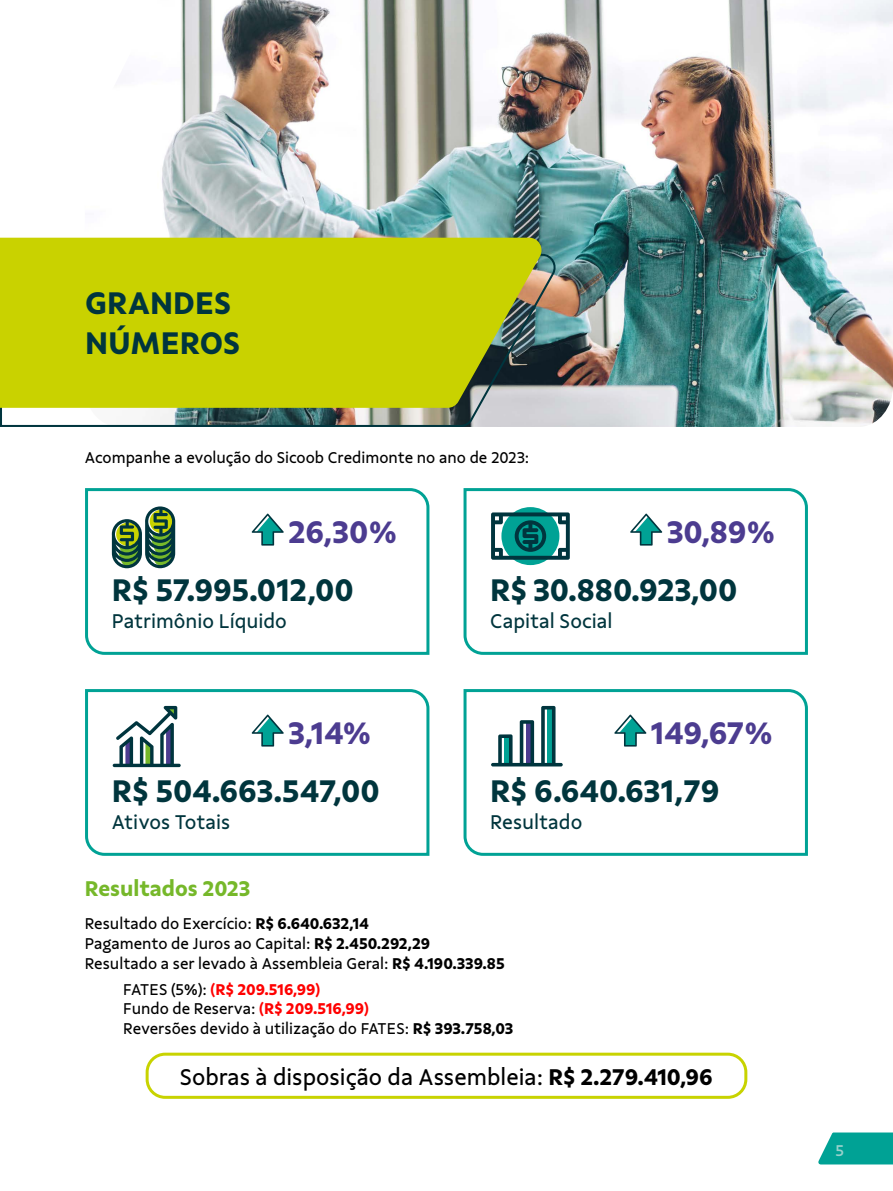
<style>
.page{position:relative;width:893px;height:1191px;background:#fff}
.page>*{position:absolute;margin:0;border:0;box-sizing:border-box;transform-origin:0 0}
.t1{font:700 33px "Sicoob Sans RC";color:#00353d}
.t2{font:700 33px "Sicoob Sans RC";letter-spacing:-.005em;color:#4c3c90}
.t3{font:700 33px/39.6px "Sicoob Sans RC";color:#00353e}
.t4{font:24px "Sicoob Sans RC";color:#000}
.t5{font:700 22.5px "Sicoob Sans RC";color:#76b82a}
.t6{font:21px "Sicoob Sans RC";color:#00353d}
.t7{font:16.5px/19.8px "Sicoob Sans RC";color:#000}
.t8{font:500 16.5px "Sicoob Sans RC";color:#98d1cb}
.s1{font-weight:700}
.s2{font-weight:700;color:#f00}
</style>
<div class="page">
<svg style="left:818px;top:1132px;width:75px;height:32px;background:#1baba0"></svg>
<img style="left:85px;top:0;width:808px;height:427px">
<img style="left:0;top:253px;width:560px;height:174px">
<svg style="left:0;top:238px;width:545px;height:170px;background:#c0c908"></svg>
<svg style="left:85px;top:488px;width:345px;height:167px"></svg>
<svg style="left:112px;top:506px;width:63px;height:62px"></svg>
<svg style="left:252px;top:513px;width:32px;height:32px"></svg>
<svg style="left:463px;top:488px;width:345px;height:167px"></svg>
<svg style="left:630px;top:513px;width:32px;height:32px"></svg>
<svg style="left:463px;top:689px;width:345px;height:167px"></svg>
<svg style="left:614px;top:714px;width:32px;height:32px"></svg>
<svg style="left:85px;top:689px;width:345px;height:167px"></svg>
<svg style="left:252px;top:714px;width:32px;height:32px"></svg>
<div style="left:501px;top:507px;width:58px;height:58px;background:#00a295;border-radius:50%"></div>
<svg style="left:491px;top:512px;width:79px;height:48px"></svg>
<svg style="left:113px;top:706px;width:68px;height:61px"></svg>
<svg style="left:491px;top:706px;width:72px;height:60px"></svg>
<div style="left:146px;top:1052px;width:601px;height:46px;border:3px solid #c8d300;border-radius:18px"></div>
<h1 class="t3" style="left:85px;top:283px;width:157px">GRANDES<br>NÚMEROS</h1>
<p class="t7" style="left:85px;top:447px;width:446px">Acompanhe a evolução do Sicoob Credimonte no ano de 2023:</p>
<h1 class="t2" style="left:288px;top:511px;width:111px">26,30%</h1>
<h1 class="t2" style="left:667px;top:511px;width:110px">30,89%</h1>
<h1 class="t1" style="left:112px;top:569px;width:244px">R$ 57.995.012,00</h1>
<h1 class="t1" style="left:490px;top:569px;width:249px">R$ 30.880.923,00</h1>
<p class="t6" style="left:112px;top:608px;width:177px">Patrimônio Líquido</p>
<p class="t6" style="left:490px;top:608px;width:124px">Capital Social</p>
<h1 class="t2" style="left:288px;top:712px;width:85px">3,14%</h1>
<h1 class="t2" style="left:651px;top:712px;width:124px">149,67%</h1>
<h1 class="t1" style="left:112px;top:770px;width:269px">R$ 504.663.547,00</h1>
<h1 class="t1" style="left:490px;top:770px;width:231px">R$ 6.640.631,79</h1>
<p class="t6" style="left:112px;top:809px;width:120px">Ativos Totais</p>
<p class="t6" style="left:490px;top:809px;width:94px">Resultado</p>
<h3 class="t5" style="left:85px;top:875px;width:167px">Resultados 2023</h3>
<p class="t7" style="left:85px;top:913px;width:421px">Resultado do Exercício: <span class="s1">R$ 6.640.632,14<br></span>Pagamento de Juros ao Capital: <span class="s1">R$ 2.450.292,29<br></span>Resultado a ser levado à Assembleia Geral: <span class="s1">R$ 4.190.339.85</span></p>
<p class="t7" style="left:123px;top:979px;width:391px">FATES (5%): <span class="s2">(R$ 209.516,99)<br></span>Fundo de Reserva: <span class="s2">(R$ 209.516,99)<br></span>Reversões devido à utilização do FATES: <span class="s1">R$ 393.758,03</span></p>
<h2 class="t4" style="left:180px;top:1062px;width:534px">Sobras à disposição da Assembleia: <span class="s1">R$ 2.279.410,96</span></h2>
<p class="t8" style="left:835px;top:1140px;width:10px">5</p>
</div>
